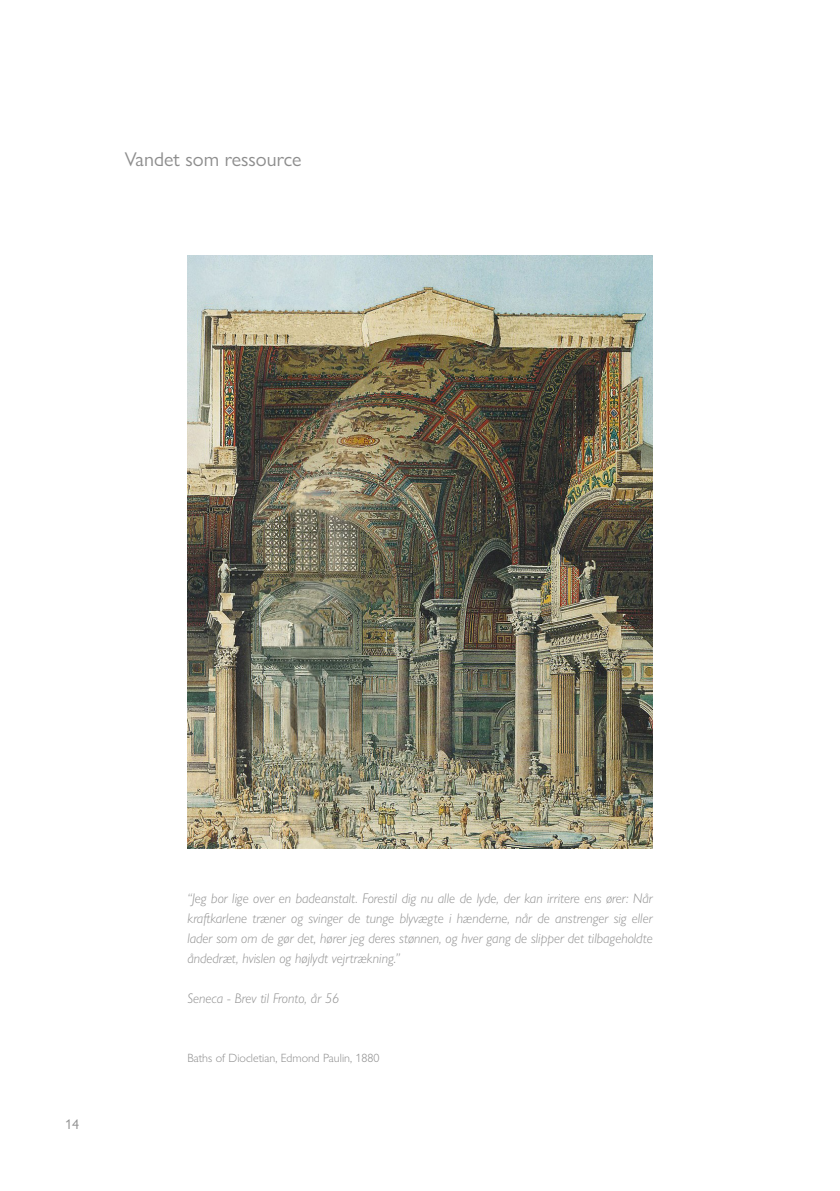
<style>
.page{position:relative;width:840px;height:1191px;background:#fff}
.page>*{position:absolute;margin:0;border:0;box-sizing:border-box;transform-origin:0 0}
.t1{font:20px "Gill Sans Nova";color:#8d8d8d}
.t2{font:italic 300 14px/20px "Gill Sans Nova";color:#8d8d8d;text-align:justify}
.t3{font:14px "Gill Sans Nova";color:#8d8d8d}
.t4{font:300 12px "Gill Sans Nova";color:#8b8b8b}
</style>
<div class="page">
<img style="left:187px;top:255px;width:465px;height:594px">
<p class="t1" style="left:125px;top:147px;width:178px">Vandet som ressource</p>
<p class="t3" style="left:65px;top:1115px;width:15px">14</p>
<p class="t2" style="left:187px;top:888px;width:466px">“Jeg bor lige over en badeanstalt. Forestil dig nu alle de lyde, der kan irritere ens ører: Når kraftkarlene træner og svinger de tunge blyvægte i hænderne, når de anstrenger sig eller lader som om de gør det, hører jeg deres stønnen, og hver gang de slipper det tilbageholdte åndedræt, hvislen og højlydt vejrtrækning.”</p>
<p class="t2" style="left:187px;top:988px;width:153px">Seneca - Brev til Fronto, år 56</p>
<p class="t4" style="left:187px;top:1050px;width:193px">Baths of Diocletian, Edmond Paulin, 1880</p>
</div>
